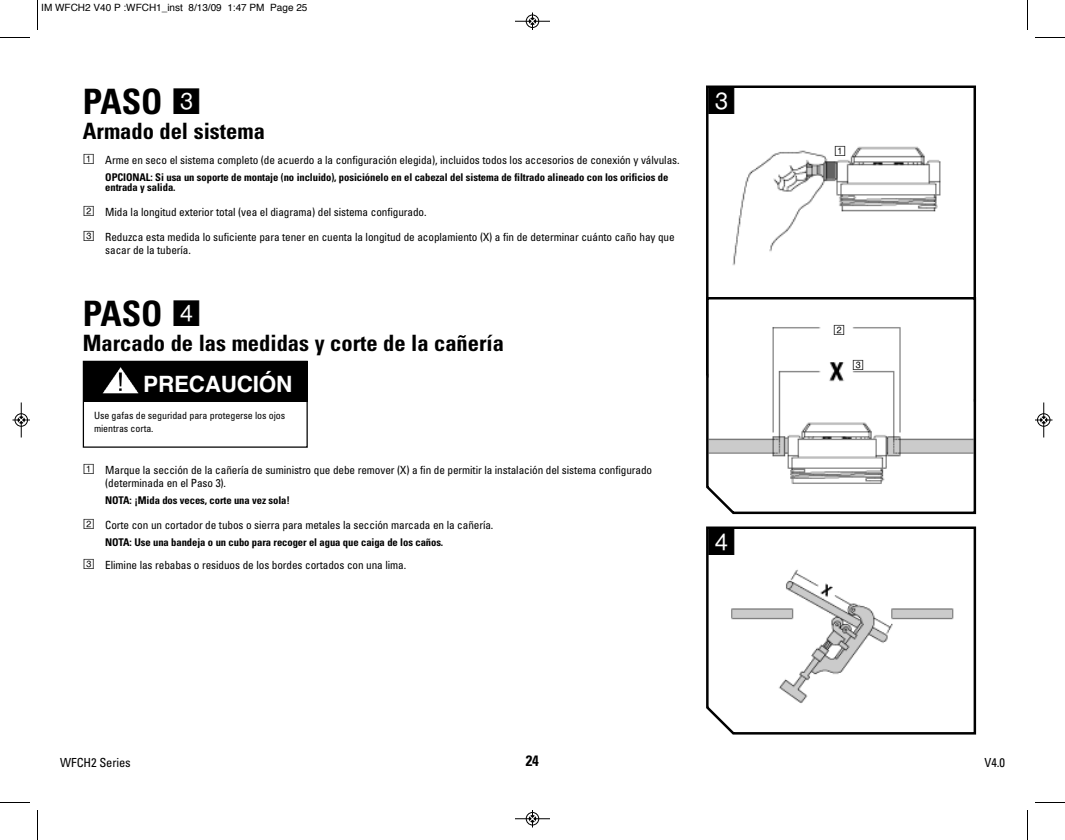
<style>
.page{position:relative;width:1065px;height:840px;background:#fff}
.page>*{position:absolute;margin:0;border:0;box-sizing:border-box;transform-origin:0 0}
.t1{font:35.5px "Square Frame Neg";color:#000}
.t2{font:700 condensed 35px "Univers";color:#000}
.t3{font:700 condensed 22.5px "Univers";color:#000}
.t4{font:700 22.5px "Helvetica";letter-spacing:-.01em;color:#fff}
.t5{font:700 condensed 15px "Univers";color:#000}
.t6{font:13.75px "Square Frame";color:#000}
.t7{font:condensed 12.5px "Univers";letter-spacing:-.01em;color:#000}
.t8{font:condensed 11.25px/12.5px "Univers";letter-spacing:-.01em;color:#000}
.t9{font:700 condensed 10.62px/10.6px "Univers";letter-spacing:-.01em;color:#000}
.t10{font:condensed 10px/12.5px "Univers";letter-spacing:-.01em;color:#000}
.t11{font:10px "Helvetica";color:#000}
.s1{font-family:"Square Frame Neg";font-weight:400;font-stretch:normal}
.s2{font-family:"Square Frame";font-stretch:normal;font-size:13.75px}
</style>
<div class="page">
<svg style="left:706px;top:86px;width:270px;height:211px"></svg>
<div style="left:710px;top:90px;width:23px;height:22px;background:#fff"></div>
<svg style="left:706px;top:297px;width:270px;height:217px"></svg>
<svg style="left:706px;top:527px;width:270px;height:208px"></svg>
<div style="left:710px;top:531px;width:23px;height:22px;background:#fff"></div>
<div style="left:853px;top:360px;width:10px;height:9px;background:#fff"></div>
<div style="left:83px;top:361px;width:225px;height:87px;border:1px solid #000"></div>
<div style="left:83px;top:361px;width:225px;height:40px;background:#000"></div>
<img style="left:102px;top:367px;width:37px;height:27px">
<hr style="left:37px;top:0;width:1px;height:30px;background:#000">
<hr style="left:0;top:37px;width:30px;height:1px;background:#000">
<hr style="left:1027px;top:0;width:1px;height:30px;background:#000">
<hr style="left:1035px;top:37px;width:30px;height:1px;background:#000">
<hr style="left:37px;top:810px;width:1px;height:30px;background:#000">
<hr style="left:0;top:802px;width:30px;height:1px;background:#000">
<hr style="left:1027px;top:810px;width:1px;height:30px;background:#000">
<hr style="left:1035px;top:802px;width:30px;height:1px;background:#000">
<hr style="left:515px;top:21px;width:35px;height:1px;background:#000">
<div style="left:526px;top:15px;width:13px;height:13px;border:1px solid #000;border-radius:50%"></div>
<svg style="left:529px;top:12px;width:7px;height:18px"></svg>
<hr style="left:515px;top:819px;width:35px;height:1px;background:#000">
<div style="left:526px;top:812px;width:13px;height:13px;border:1px solid #000;border-radius:50%"></div>
<svg style="left:529px;top:810px;width:7px;height:18px"></svg>
<div style="left:15px;top:413px;width:13px;height:14px;border:1px solid #fff;border-radius:50%"></div>
<hr style="left:21px;top:402px;width:1px;height:36px;background:#000">
<div style="left:15px;top:414px;width:13px;height:12px;border:1px solid #000;border-radius:50%"></div>
<svg style="left:12px;top:417px;width:18px;height:6px"></svg>
<div style="left:1037px;top:413px;width:13px;height:14px;border:1px solid #fff;border-radius:50%"></div>
<hr style="left:1044px;top:402px;width:1px;height:36px;background:#000">
<div style="left:1037px;top:414px;width:13px;height:12px;border:1px solid #000;border-radius:50%"></div>
<svg style="left:1035px;top:417px;width:17px;height:6px"></svg>
<p class="t11" style="left:41px;top:4px;width:268px">IM WFCH2 V40 P :WFCH1_inst 8/13/09 1:47 PM Page 25</p>
<h2 class="t2" style="left:83px;top:89px;width:121px">PASO <span class="s1">3</span></h2>
<h3 class="t3" style="left:83px;top:123px;width:184px">Armado del sistema</h3>
<p class="t8" style="left:83px;top:155px;width:598px"><span class="s2">1</span> Arme en seco el sistema completo (de acuerdo a la configuración elegida), incluidos todos los accesorios de conexión y válvulas.</p>
<p class="t9" style="left:105px;top:173px;width:565px">OPCIONAL: Si usa un soporte de montaje (no incluido), posiciónelo en el cabezal del sistema de filtrado alineado con los orificios de entrada y salida.</p>
<p class="t8" style="left:83px;top:207px;width:345px"><span class="s2">2</span> Mida la longitud exterior total (vea el diagrama) del sistema configurado.</p>
<p class="t8" style="left:105px;top:232px;width:571px;text-indent:-22px"><span class="s2">3</span> Reduzca esta medida lo suficiente para tener en cuenta la longitud de acoplamiento (X) a fin de determinar cuánto caño hay que sacar de la tubería.</p>
<h2 class="t2" style="left:83px;top:301px;width:121px">PASO <span class="s1">4</span></h2>
<h3 class="t3" style="left:83px;top:335px;width:423px">Marcado de las medidas y corte de la cañería</h3>
<h3 class="t4" style="left:143px;top:375px;width:150px">PRECAUCIÓN</h3>
<p class="t10" style="left:94px;top:410px;width:193px">Use gafas de seguridad para protegerse los ojos mientras corta.</p>
<p class="t8" style="left:105px;top:465px;width:548px;text-indent:-22px"><span class="s2">1</span> Marque la sección de la cañería de suministro que debe remover (X) a fin de permitir la instalación del sistema configurado (determinada en el Paso 3).</p>
<p class="t9" style="left:105px;top:496px;width:186px">NOTA: ¡Mida dos veces, corte una vez sola!</p>
<p class="t8" style="left:83px;top:520px;width:412px"><span class="s2">2</span> Corte con un cortador de tubos o sierra para metales la sección marcada en la cañería.</p>
<p class="t9" style="left:105px;top:538px;width:340px">NOTA: Use una bandeja o un cubo para recoger el agua que caiga de los caños.</p>
<p class="t8" style="left:83px;top:560px;width:325px"><span class="s2">3</span> Elimine las rebabas o residuos de los bordes cortados con una lima.</p>
<h1 class="t1" style="left:706px;top:81px;width:33px">3</h1>
<h1 class="t1" style="left:706px;top:522px;width:33px">4</h1>
<p class="t6" style="left:834px;top:143px;width:14px">1</p>
<p class="t6" style="left:833px;top:322px;width:14px">2</p>
<p class="t6" style="left:852px;top:357px;width:14px">3</p>
<p class="t7" style="left:60px;top:758px;width:72px">WFCH2 Series</p>
<h3 class="t5" style="left:526px;top:755px;width:15px">24</h3>
<p class="t7" style="left:985px;top:758px;width:22px">V4.0</p>
</div>
